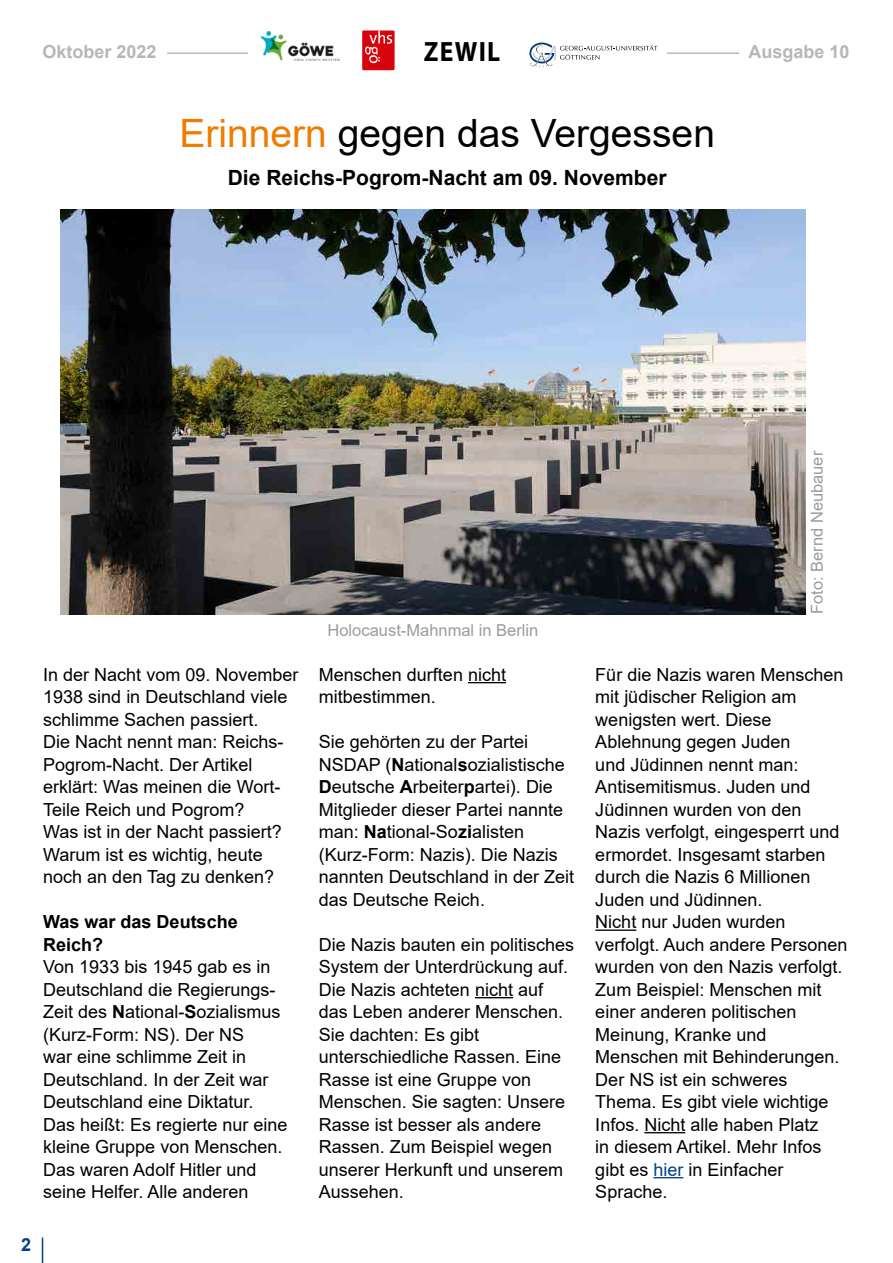
<style>
.page{position:relative;width:893px;height:1263px;background:#fff}
.page>*{position:absolute;margin:0;border:0;box-sizing:border-box;transform-origin:0 0}
.t1{font:39px "Arial";color:#000}
.t2{font:700 28.05px "Myriad Pro";letter-spacing:.05em;color:#000;scale:.91 1}
.t3{font:700 21px "Arial";color:#000}
.t4{font:18px/22.5px "Arial";color:#000}
.t5{font:700 18px/22.5px "Arial";color:#000}
.t6{font:700 18px "Arial";color:#b6b7b8}
.t7{font:700 18px "Arial";color:#004188}
.t8{font:16.5px "Arial";color:#9c9c9d}
.s1{color:#ef7c00}
.s2{font-weight:700}
.s3{color:#004188}
</style>
<div class="page">
<svg style="left:42px;top:1237px;width:1px;height:26px"></svg>
<hr style="left:468px;top:682px;width:38px;height:1px;background:#000">
<hr style="left:475px;top:997px;width:38px;height:1px;background:#000">
<hr style="left:595px;top:929px;width:41px;height:2px;background:#000">
<hr style="left:644px;top:1132px;width:41px;height:1px;background:#000">
<hr style="left:653px;top:1177px;width:30px;height:1px;background:#004188">
<hr style="left:167px;top:52px;width:81px;height:2px;background:#b6b7b8">
<hr style="left:667px;top:52px;width:72px;height:2px;background:#b6b7b8">
<svg style="left:529px;top:42px;width:128px;height:25px"></svg>
<img style="left:261px;top:32px;width:78px;height:29px">
<div style="left:362px;top:31px;width:33px;height:39px;background:#d7040d"></div>
<svg style="left:365px;top:31px;width:27px;height:32px"></svg>
<img style="left:61px;top:209px;width:744px;height:405px">
<p class="t6" style="left:43px;top:39px;width:116px">Oktober 2022</p>
<h2 class="t2" style="left:424px;top:33px;width:86px">ZEWIL</h2>
<p class="t6" style="left:748px;top:39px;width:103px">Ausgabe 10</p>
<h1 class="t1" style="left:179px;top:107px;width:537px"><span class="s1">Erinnern</span> gegen das Vergessen</h1>
<p class="t3" style="left:228px;top:163px;width:440px">Die Reichs-Pogrom-Nacht am 09. November</p>
<p class="t4" style="left:43px;top:663px;width:257px">In der Nacht vom 09. November<br>1938 sind in Deutschland viele schlimme Sachen passiert.<br>Die Nacht nennt man: Reichs-<br>Pogrom-Nacht. Der Artikel erklärt: Was meinen die Wort-<br>Teile Reich und Pogrom?<br>Was ist in der Nacht passiert?<br>Warum ist es wichtig, heute noch an den Tag zu denken?</p>
<p class="t5" style="left:43px;top:911px;width:196px">Was war das Deutsche<br>Reich?</p>
<p class="t4" style="left:43px;top:955px;width:246px">Von 1933 bis 1945 gab es in<br>Deutschland die Regierungs-<br>Zeit des <span class="s2">N</span>ational-<span class="s2">S</span>ozialismus (Kurz-Form: NS). Der NS<br>war eine schlimme Zeit in<br>Deutschland. In der Zeit war<br>Deutschland eine Diktatur.<br>Das heißt: Es regierte nur eine kleine Gruppe von Menschen.<br>Das waren Adolf Hitler und seine Helfer. Alle anderen</p>
<p class="t7" style="left:21px;top:1231px;width:12px">2</p>
<p class="t8" style="left:328px;top:618px;width:212px">Holocaust-Mahnmal in Berlin</p>
<p class="t4" style="left:319px;top:663px;width:189px">Menschen durften nicht mitbestimmen.</p>
<p class="t4" style="left:319px;top:730px;width:257px">Sie gehörten zu der Partei<br>NSDAP (<span class="s2">N</span>ational<span class="s2">s</span>ozialistische<br><span class="s2">D</span>eutsche <span class="s2">A</span>rbeiter<span class="s2">p</span>artei). Die<br>Mitglieder dieser Partei nannte man: <span class="s2">Na</span>tional-So<span class="s2">zi</span>alisten (Kurz-Form: Nazis). Die Nazis nannten Deutschland in der Zeit das Deutsche Reich.</p>
<p class="t4" style="left:319px;top:933px;width:257px">Die Nazis bauten ein politisches<br>System der Unterdrückung auf.<br>Die Nazis achteten nicht auf das Leben anderer Menschen.<br>Sie dachten: Es gibt unterschiedliche Rassen. Eine<br>Rasse ist eine Gruppe von<br>Menschen. Sie sagten: Unsere<br>Rasse ist besser als andere<br>Rassen. Zum Beispiel wegen unserer Herkunft und unserem<br>Aussehen.</p>
<p class="t8" style="left:806px;top:614px;width:165px;rotate:-90deg">Foto: Bernd Neubauer</p>
<p class="t4" style="left:595px;top:663px;width:254px">Für die Nazis waren Menschen mit jüdischer Religion am wenigsten wert. Diese<br>Ablehnung gegen Juden<br>und Jüdinnen nennt man:<br>Antisemitismus. Juden und<br>Jüdinnen wurden von den<br>Nazis verfolgt, eingesperrt und ermordet. Insgesamt starben durch die Nazis 6 Millionen<br>Juden und Jüdinnen.<br>Nicht nur Juden wurden verfolgt. Auch andere Personen wurden von den Nazis verfolgt.<br>Zum Beispiel: Menschen mit einer anderen politischen<br>Meinung, Kranke und<br>Menschen mit Behinderungen.<br>Der NS ist ein schweres<br>Thema. Es gibt viele wichtige<br>Infos. Nicht alle haben Platz<br>in diesem Artikel. Mehr Infos gibt es <span class="s3">hier</span> in Einfacher<br>Sprache.</p>
</div>
